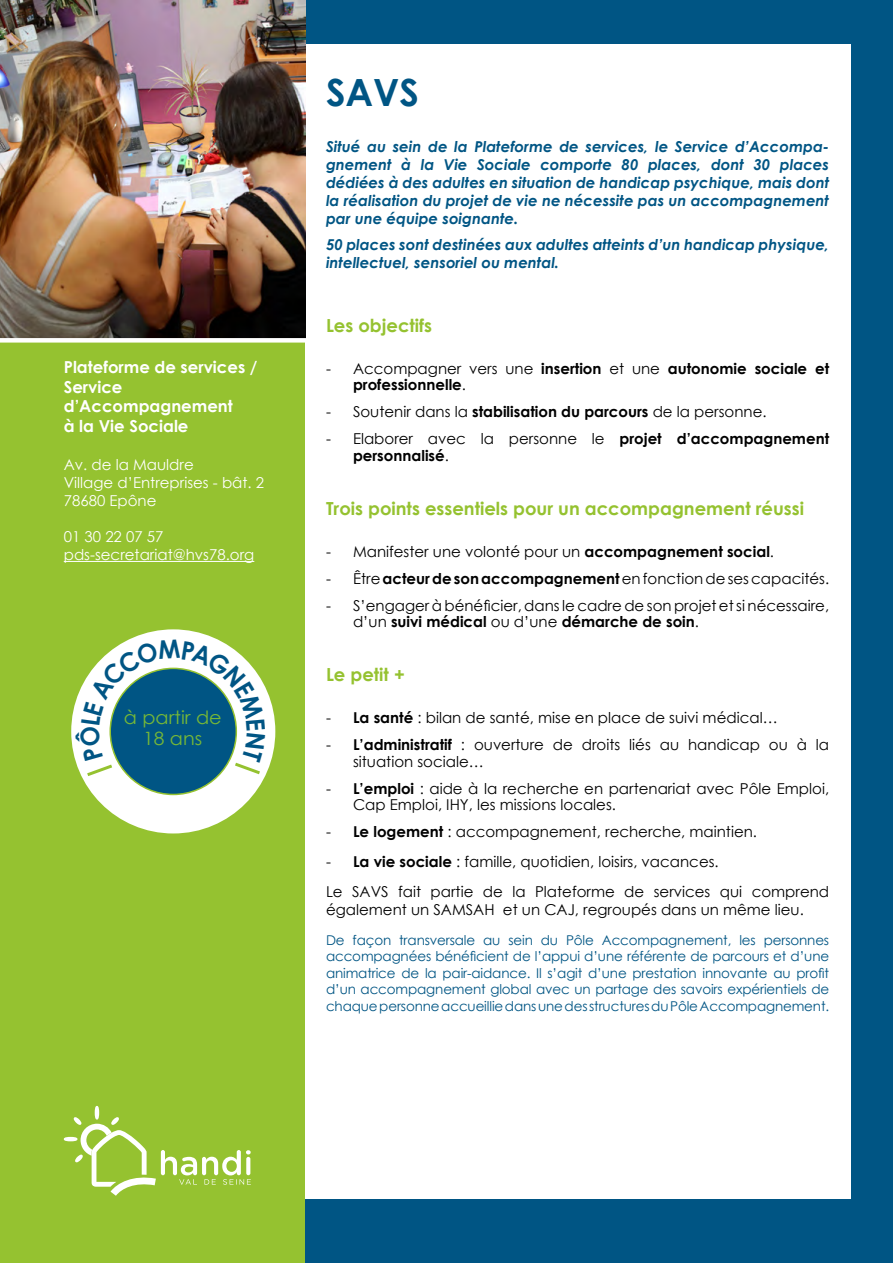
<style>
.page{position:relative;width:893px;height:1263px;background:#fff}
.page>*{position:absolute;margin:0;border:0;box-sizing:border-box;transform-origin:0 0}
.t1{font:700 37.5px "Century Gothic";color:#005584}
.t2{font:18.3px/21.6px "Century Gothic";color:#76b837;text-align:center;scale:1.05 1}
.t3{font:700 18px "Century Gothic";color:#95c230}
.t4{font:700 16.5px/19.8px "Century Gothic";color:#fff}
.t5{font:15px/16.5px "Century Gothic";color:#000}
.t6{font:italic 700 15px/18px "Century Gothic";color:#005584;text-align:justify}
.t7{font:700 15px/16.5px "Century Gothic";color:#000}
.t8{font:15px/18px "Century Gothic";color:#fff}
.t9{font:13.5px/16.5px "Century Gothic";letter-spacing:-.01em;color:#005584;text-align:justify}
.s1{font-weight:400}
.s2{font-weight:700}
</style>
<div class="page">
<div style="left:300px;top:1199px;width:593px;height:64px;background:#005584"></div>
<div style="left:0;top:0;width:893px;height:43px;background:#005584"></div>
<div style="left:851px;top:0;width:42px;height:1263px;background:#005584"></div>
<div style="left:0;top:342px;width:304px;height:921px;background:#95c230"></div>
<hr style="left:64px;top:561px;width:190px;height:1px;background:#fff">
<img style="left:0;top:0;width:305px;height:338px">
<div style="left:0;top:338px;width:310px;height:5px;background:#fff"></div>
<div style="left:71px;top:629px;width:204px;height:204px;background:#fff;border-radius:50%"></div>
<hr style="left:64px;top:1137px;width:13px;height:4px;background:#fff;border-radius:50%">
<hr style="left:95px;top:1106px;width:4px;height:13px;background:#fff;border-radius:50%">
<svg style="left:74px;top:1116px;width:177px;height:80px"></svg>
<svg style="left:246px;top:1157px;width:4px;height:18px"></svg>
<svg style="left:75px;top:640px;width:190px;height:178px"></svg>
<p class="t4" style="left:64px;top:356px;width:195px">Plateforme de services /<br>Service d’Accompagnement<br>à la Vie Sociale</p>
<p class="t8" style="left:64px;top:455px;width:202px">Av. de la Mauldre<br>Village d’Entreprises - bât. 2<br>78680 Epône</p>
<p class="t8" style="left:64px;top:527px;width:192px">01 30 22 07 57 pds-secretariat@hvs78.org</p>
<p class="t2" style="left:124px;top:706px;width:95px">à partir de<br>18 ans</p>
<h1 class="t1" style="left:326px;top:64px;width:95px">SAVS</h1>
<p class="t6" style="left:326px;top:136px;width:505px">Situé au sein de la Plateforme de services, le Service d’Accompa&shy;gnement à la Vie Sociale comporte 80 places, dont 30 places dédiées à des adultes en situation de handicap psychique, mais dont la réalisation du projet de vie ne nécessite pas un accompagnement par une équipe soignante.</p>
<p class="t6" style="left:326px;top:235px;width:505px">50 places sont destinées aux adultes atteints d’un handicap physique, intellectuel, sensoriel ou mental.</p>
<p class="t3" style="left:326px;top:311px;width:108px">Les objectifs</p>
<p class="t7" style="left:353px;top:359px;width:478px;text-indent:-27px"><span class="s1">- Accompagner vers une</span> insertion <span class="s1">et une</span> autonomie sociale et professionnelle<span class="s1">.</span></p>
<p class="t5" style="left:326px;top:403px;width:442px">- Soutenir dans la <span class="s2">stabilisation du parcours</span> de la personne.</p>
<p class="t7" style="left:353px;top:430px;width:478px;text-indent:-27px"><span class="s1">- Elaborer avec la personne le</span> projet d’accompagnement personnalisé<span class="s1">.</span></p>
<p class="t3" style="left:326px;top:494px;width:480px">Trois points essentiels pour un accompagnement réussi</p>
<p class="t5" style="left:326px;top:543px;width:450px">- Manifester une volonté pour un <span class="s2">accompagnement social</span>.</p>
<p class="t5" style="left:326px;top:570px;width:505px">- Être <span class="s2">acteur de son accompagnement</span> en fonction de ses capacités.</p>
<p class="t5" style="left:353px;top:597px;width:478px;text-indent:-27px">- S’engager à bénéficier, dans le cadre de son projet et si nécessaire, d’un <span class="s2">suivi médical</span> ou d’une <span class="s2">démarche de soin</span>.</p>
<p class="t3" style="left:326px;top:661px;width:80px">Le petit +</p>
<p class="t5" style="left:326px;top:709px;width:453px">- <span class="s2">La santé</span> : bilan de santé, mise en place de suivi médical…</p>
<p class="t5" style="left:353px;top:736px;width:478px;text-indent:-27px">- <span class="s2">L’administratif</span> : ouverture de droits liés au handicap ou à la situation sociale…</p>
<p class="t5" style="left:353px;top:780px;width:478px;text-indent:-27px">- <span class="s2">L’emploi</span> : aide à la recherche en partenariat avec Pôle Emploi,<br>Cap Emploi, IHY, les missions locales.</p>
<p class="t5" style="left:326px;top:823px;width:433px">- <span class="s2">Le logement</span> : accompagnement, recherche, maintien.</p>
<p class="t5" style="left:326px;top:846px;width:505px;line-height:29.5px">- <span class="s2">La vie sociale</span> : famille, quotidien, loisirs, vacances.<br>Le SAVS fait partie de la Plateforme de services qui comprend</p>
<p class="t5" style="left:326px;top:901px;width:479px">également un SAMSAH et un CAJ, regroupés dans un même lieu.</p>
<p class="t9" style="left:326px;top:931px;width:505px">De façon transversale au sein du Pôle Accompagnement, les personnes accompagnées bénéficient de l’appui d’une référente de parcours et d’une animatrice de la pair-aidance. Il s’agit d’une prestation innovante au profit d’un accompagnement global avec un partage des savoirs expérientiels de chaque personne accueillie dans une des structures du Pôle Accompagnement.</p>
</div>
